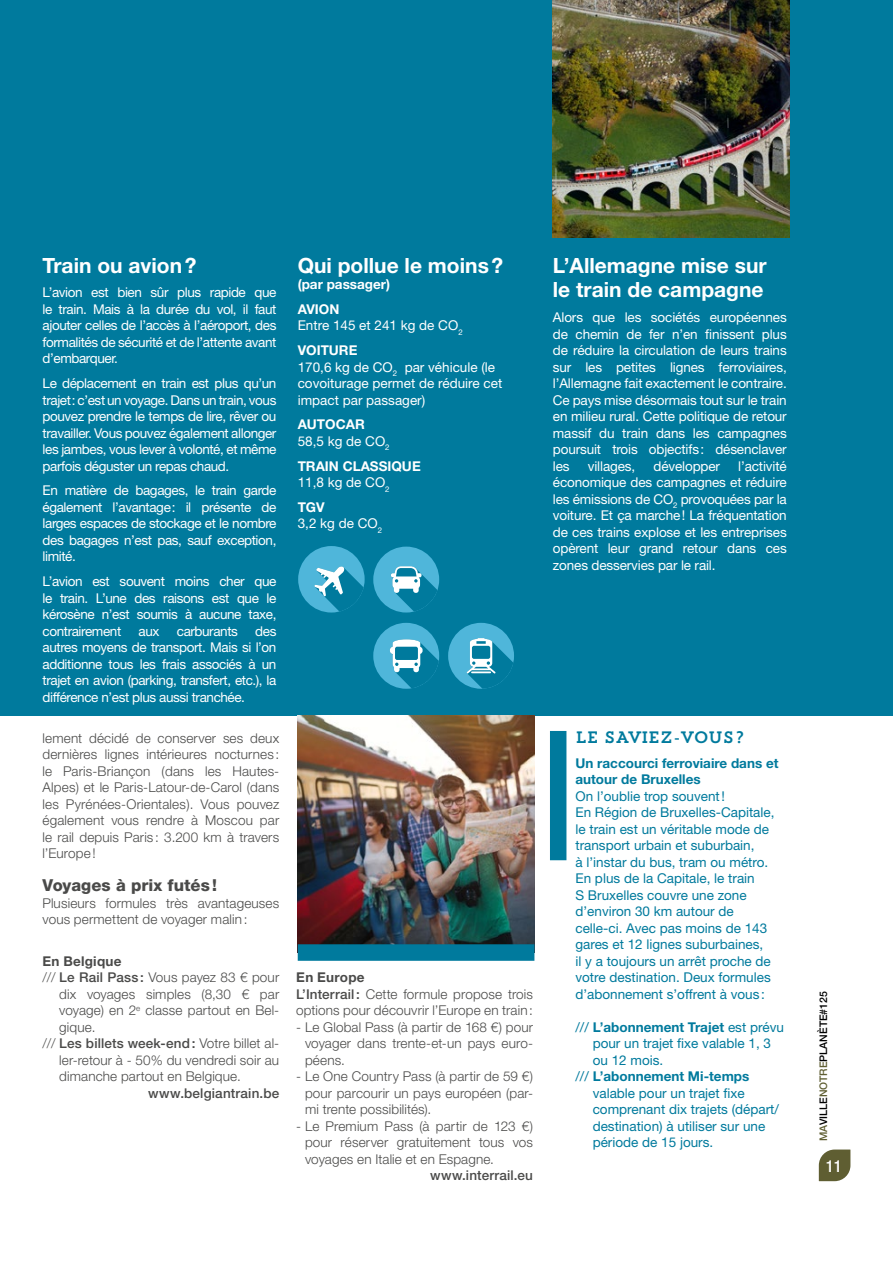
<style>
.page{position:relative;width:893px;height:1263px;background:#fff}
.page>*{position:absolute;margin:0;border:0;box-sizing:border-box;transform-origin:0 0}
.t1{font:700 21px/24.8px "Helvetica Neue";color:#fff}
.t2{font:800 16.5px "Helvetica Neue";letter-spacing:.005em;color:#4a4a49}
.t3{font:16.5px "Trend Slab One";letter-spacing:-.03em;color:#007a9d}
.t4{font:500 condensed 16.5px "Helvetica Neue";color:#fff}
.t5{font:13.5px/16.5px "Helvetica Neue";letter-spacing:-.03em;color:#fff;text-align:justify}
.t6{font:13.5px/16.5px "Helvetica Neue";color:#007a9d}
.t7{font:300 13.5px/16.5px "Helvetica Neue LT Std";letter-spacing:.01em;color:#4a4a49;text-align:justify}
.t8{font:300 13.5px/16.5px "Helvetica Neue";letter-spacing:.01em;color:#4a4a49;text-align:justify}
.t9{font:13.5px/16.5px "Helvetica Neue";color:#fff}
.t10{font:700 13.5px/16.5px "Helvetica Neue";color:#007a9d}
.t11{font:700 13.5px/24.8px "Helvetica Neue";color:#fff}
.t12{font:500 13.5px "Helvetica Neue";letter-spacing:.015em;color:#4a4a49}
.t13{font:13.5px "Helvetica Neue";letter-spacing:-.01em;color:#fff}
.t14{font:700 13.5px "Helvetica Neue";letter-spacing:.02em;color:#4a4a49}
.t15{font:500 13.5px "Helvetica Neue LT Std";letter-spacing:.015em;color:#4a4a49}
.t16{font:500 10.5px "Helvetica Neue";color:#000}
.s1{font-family:"Helvetica Neue"}
.s2{font-family:"Helvetica Neue";font-weight:500}
.s3{font-weight:500}
.s4{font-weight:700}
.s5{font-weight:400}
.s6{color:#5f5e32}
</style>
<div class="page">
<svg style="left:819px;top:1149px;width:31px;height:32px"></svg>
<div style="left:0;top:0;width:893px;height:715px;background:#007a9d"></div>
<img style="left:298px;top:715px;width:236px;height:229px">
<img style="left:553px;top:0;width:237px;height:237px">
<div style="left:550px;top:731px;width:16px;height:129px;background:#007a9d"></div>
<div style="left:298px;top:944px;width:236px;height:17px;background:#007a9d"></div>
<div style="left:298px;top:546px;width:67px;height:66px;background:#4fb6da;border-radius:50%"></div>
<svg style="left:314px;top:566px;width:51px;height:45px"></svg>
<div style="left:373px;top:623px;width:66px;height:66px;background:#4fb6da;border-radius:50%"></div>
<svg style="left:390px;top:639px;width:49px;height:50px"></svg>
<div style="left:373px;top:547px;width:66px;height:65px;background:#4fb6da;border-radius:50%"></div>
<svg style="left:391px;top:566px;width:46px;height:46px"></svg>
<div style="left:448px;top:623px;width:66px;height:66px;background:#4fb6da;border-radius:50%"></div>
<svg style="left:467px;top:638px;width:46px;height:51px"></svg>
<h1 class="t1" style="left:43px;top:252px;width:155px">Train ou avion?</h1>
<p class="t5" style="left:43px;top:284px;width:235px">L’avion est bien sûr plus rapide que le train. Mais à la durée du vol, il faut ajouter celles de l’accès à l’aéroport, des formalités de sécurité et de l’attente avant d’embarquer.</p>
<p class="t5" style="left:43px;top:375px;width:235px">Le déplacement en train est plus qu’un trajet: c’est un voyage. Dans un train, vous pouvez prendre le temps de lire, rêver ou travailler. Vous pouvez également allonger les jambes, vous lever à volonté, et même parfois déguster un repas chaud.</p>
<p class="t5" style="left:43px;top:482px;width:235px">En matière de bagages, le train garde également l’avantage: il présente de larges espaces de stockage et le nombre des bagages n’est pas, sauf exception, limité.</p>
<p class="t5" style="left:43px;top:573px;width:235px">L’avion est souvent moins cher que le train. L’une des raisons est que le kérosène n’est soumis à aucune taxe, contrairement</p>
<p class="t5" style="left:43px;top:622px;width:235px;text-indent:213px">des autres moyens de transport. Mais si l’on additionne tous les frais associés à un trajet en avion (parking, transfert, etc.), la différence n’est plus aussi tranchée.</p>
<p class="t5" style="left:139px;top:622px;width:22px">aux</p>
<p class="t5" style="left:177px;top:622px;width:63px">carburants</p>
<p class="t8" style="left:43px;top:729px;width:238px">lement décidé de conserver ses deux dernières lignes intérieures nocturnes : le Paris-Briançon (dans les Hautes-Alpes) et le Paris-Latour-de-Carol (dans les Pyrénées-Orientales). Vous pouvez également vous rendre à Moscou par le rail depuis Paris : 3.200 km à travers l’Europe!</p>
<p class="t2" style="left:43px;top:876px;width:176px">Voyages à prix futés!</p>
<p class="t8" style="left:43px;top:894px;width:238px">Plusieurs formules très avantageuses vous permettent de voyager malin:</p>
<p class="t14" style="left:43px;top:952px;width:81px">En Belgique</p>
<p class="t7" style="left:59px;top:969px;width:221px;text-indent:-17px"><span class="s1">///</span> <span class="s2">Le Rail Pass:</span> <span class="s1">V</span>ous payez 83 € pour dix voyages simples (8,30 € par voyage) en 2<sup>e</sup> classe partout en Bel&shy;gique.</p>
<p class="t8" style="left:59px;top:1035px;width:221px;text-indent:-17px">/// <span class="s3">Les billets week-end:</span> Votre billet al&shy;ler-retour à - 50% du vendredi soir au dimanche partout en Belgique.</p>
<p class="t12" style="left:148px;top:1085px;width:132px">www.belgiantrain.be</p>
<h1 class="t1" style="left:298px;top:252px;width:207px">Qui pollue le moins?</h1>
<p class="t11" style="left:298px;top:272px;width:94px">(par passager)<br>AVION</p>
<p class="t9" style="left:298px;top:313px;width:166px;line-height:24.8px">Entre 145 et 241 kg de CO<sub>2<br></sub><span class="s4">VOITURE</span></p>
<p class="t9" style="left:298px;top:358px;width:206px">170,6 kg de CO<sub>2</sub> par véhicule (le covoiturage permet de réduire cet impact par passager)</p>
<p class="t5" style="left:298px;top:416px;width:93px"><span class="s4">AUTOCAR<br></span>58,5 kg de CO<sub>2</sub></p>
<p class="t11" style="left:298px;top:457px;width:124px;line-height:16.5px">TRAIN CLASSIQUE<br><span class="s5">11,8 kg de CO</span><sub>2</sub></p>
<p class="t5" style="left:298px;top:499px;width:86px"><span class="s4">TGV<br></span>3,2 kg de CO<sub>2</sub></p>
<p class="t14" style="left:296px;top:969px;width:70px">En Europe</p>
<p class="t7" style="left:296px;top:985px;width:238px"><span class="s2">L’Interrail:</span> Cette formule propose trois options pour découvrir l’Europe en train:</p>
<p class="t7" style="left:305px;top:1018px;width:229px;text-indent:-9px">- Le Global Pass (à partir de 168 €) pour voyager dans trente-et-un pays euro&shy;péens.</p>
<p class="t7" style="left:305px;top:1068px;width:229px;text-indent:-9px">- Le One Country Pass (à partir de 59 €) pour parcourir un pays européen (par&shy;mi trente possibilités).</p>
<p class="t7" style="left:305px;top:1117px;width:229px;text-indent:-9px">- Le Premium Pass (à partir de 123 €) pour réserver gratuitement tous vos voyages en Italie et en Espagne.</p>
<p class="t15" style="left:430px;top:1167px;width:104px">www.interrail.eu</p>
<h1 class="t1" style="left:553px;top:252px;width:215px">L’Allemagne mise sur le train de campagne</h1>
<p class="t5" style="left:553px;top:309px;width:235px">Alors que les sociétés européennes de chemin de fer n’en finissent plus de réduire la circulation de leurs trains sur les petites lignes ferroviaires, l’Allemagne fait exactement le contraire.<br>Ce pays mise désormais tout sur le train en milieu rural. Cette politique de retour massif du train dans les campagnes poursuit trois objectifs: désenclaver les</p>
<p class="t5" style="left:553px;top:457px;width:235px;text-indent:185px">l’activité économique des campagnes et réduire les émissions de CO<sub>2</sub> provoquées par la voiture. Et ça marche! La fréquentation de ces trains explose et les entreprises opèrent leur grand retour dans ces zones desservies par le rail.</p>
<p class="t13" style="left:588px;top:458px;width:49px">villages,</p>
<p class="t13" style="left:653px;top:458px;width:68px">développer</p>
<p class="t3" style="left:576px;top:726px;width:171px">LE SAVIEZ-VOUS?</p>
<p class="t10" style="left:575px;top:754px;width:205px">Un raccourci ferroviaire dans et autour de Bruxelles</p>
<p class="t6" style="left:575px;top:787px;width:201px">On l’oublie trop souvent!<br>En Région de Bruxelles-Capitale, le train est un véritable mode de transport urbain et suburbain,<br>à l’instar du bus, tram ou métro.<br>En plus de la Capitale, le train<br>S Bruxelles couvre une zone d’environ 30 km autour de celle-ci. Avec pas moins de 143 gares et 12 lignes suburbaines,<br>il y a toujours un arrêt proche de votre destination. Deux formules d’abonnement s’offrent à vous:</p>
<p class="t10" style="left:575px;top:1018px;width:210px"><span class="s5">///</span> L’abonnement Trajet <span class="s5">est prévu</span></p>
<p class="t6" style="left:593px;top:1035px;width:180px">pour un trajet fixe valable 1, 3</p>
<p class="t6" style="left:593px;top:1051px;width:72px">ou 12 mois.</p>
<p class="t10" style="left:575px;top:1068px;width:175px"><span class="s5">///</span> L’abonnement Mi-temps</p>
<p class="t6" style="left:593px;top:1084px;width:154px">valable pour un trajet fixe</p>
<p class="t6" style="left:593px;top:1101px;width:188px">comprenant dix trajets (départ/</p>
<p class="t6" style="left:593px;top:1117px;width:174px">destination) à utiliser sur une</p>
<p class="t6" style="left:593px;top:1134px;width:122px">période de 15 jours.</p>
<p class="t16" style="left:817px;top:1141px;width:151px;rotate:-90deg"><span class="s6">MA</span>VILLE<span class="s6">NOTRE</span>PLANÈTE#125</p>
<p class="t4" style="left:826px;top:1156px;width:17px">11</p>
</div>
